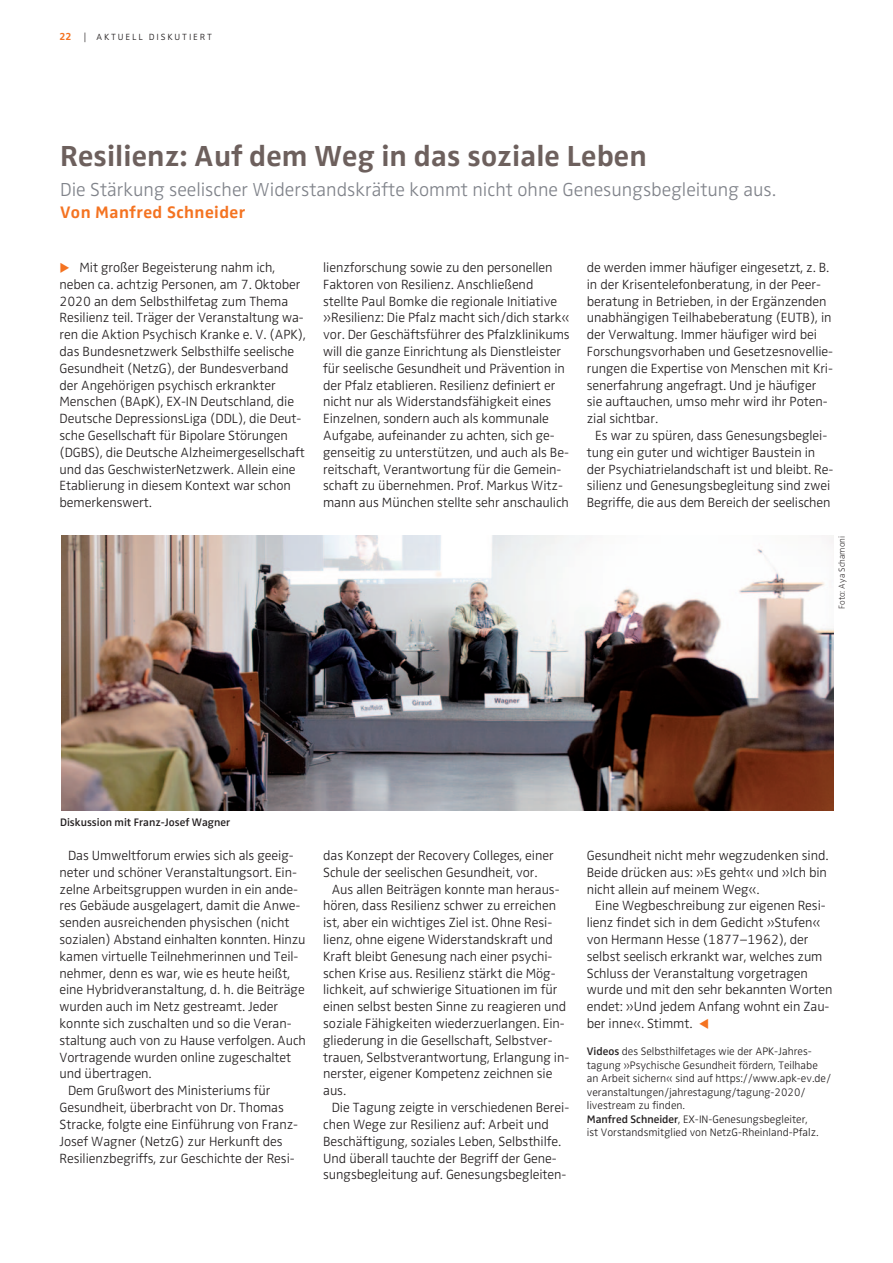
<style>
.page{position:relative;width:893px;height:1263px;background:#fff}
.page>*{position:absolute;margin:0;border:0;box-sizing:border-box;transform-origin:0 0}
.t1{font:30px "Zwo w 6";letter-spacing:.005em;color:#6d605d}
.t2{font:19.5px "Zwo w 2";color:#80838a}
.t3{font:17.25px "Zwo w 6";letter-spacing:.025em;color:#f47321}
.t4{font:13.8px/16.8px "Zwo w 2";letter-spacing:-.005em;color:#231f20}
.t5{font:12px "Zwo w 1 SC";letter-spacing:.1em;color:#231f20}
.t6{font:11.25px/13.5px "Zwo w 2";color:#231f20}
.t7{font:11.25px "Zwo w 5";color:#231f20}
.t8{font:9px "Zwo w 1";color:#231f20}
.s1{font-family:"Zwo w 6";font-size:10.5px;color:#f47321}
.s2{font-family:"Zwo w 2";font-size:10.5px}
.s3{font-family:"Zwo w 6 SC Exp";color:#f47321}
.s4{font-family:"Zwo w 5"}
</style>
<div class="page">
<img style="left:61px;top:535px;width:773px;height:276px">
<p class="t5" style="left:60px;top:29px;width:154px"><span class="s1">22</span> <span class="s2">|</span> aktuell diskutiert</p>
<h1 class="t1" style="left:60px;top:144px;width:588px">Resilienz: Auf dem Weg in das soziale Leben</h1>
<h2 class="t2" style="left:60px;top:182px;width:718px">Die Stärkung seelischer Widerstandskräfte kommt nicht ohne Genesungsbegleitung aus.</h2>
<p class="t3" style="left:60px;top:206px;width:187px">Von Manfred Schneider</p>
<p class="t4" style="left:60px;top:260px;width:248px"><span class="s3">p</span> Mit großer Begeisterung nahm ich, neben ca. achtzig Personen, am 7. Oktober 2020 an dem Selbsthilfetag zum Thema Resilienz teil. Träger der Veranstaltung wa&shy;ren die Aktion Psychisch Kranke e. V. (APK), das Bundesnetzwerk Selbsthilfe seelische Gesundheit (NetzG), der Bundesverband der Angehörigen psychisch erkrankter Menschen (BApK), EX-IN Deutschland, die Deutsche DepressionsLiga (DDL), die Deut&shy;sche Gesellschaft für Bipolare Störungen (DGBS), die Deutsche Alzheimergesellschaft und das GeschwisterNetzwerk. Allein eine Etablierung in diesem Kontext war schon bemerkenswert.</p>
<p class="t4" style="left:323px;top:260px;width:248px">lienzforschung sowie zu den personellen Faktoren von Resilienz. Anschließend stellte Paul Bomke die regionale Initiative »Resilienz: Die Pfalz macht sich/dich stark« vor. Der Geschäftsführer des Pfalzklinikums will die ganze Einrichtung als Dienstleister für seelische Gesundheit und Prävention in der Pfalz etablieren. Resilienz definiert er nicht nur als Widerstandsfähigkeit eines Einzelnen, sondern auch als kommunale Aufgabe, aufeinander zu achten, sich ge&shy;genseitig zu unterstützen, und auch als Be&shy;reitschaft, Verantwortung für die Gemein&shy;schaft zu übernehmen. Prof. Markus Witz&shy;mann aus München stellte sehr anschaulich</p>
<p class="t4" style="left:587px;top:260px;width:248px">de werden immer häufiger eingesetzt, z. B. in der Krisentelefonberatung, in der Peer&shy;beratung in Betrieben, in der Ergänzenden unabhängigen Teilhabeberatung (EUTB), in der Verwaltung. Immer häufiger wird bei Forschungsvorhaben und Gesetzesnovellie&shy;rungen die Expertise von Menschen mit Kri&shy;senerfahrung angefragt. Und je häufiger sie auftauchen, umso mehr wird ihr Poten&shy;zial sichtbar.</p>
<p class="t4" style="left:587px;top:428px;width:248px;text-indent:9px">Es war zu spüren, dass Genesungsbeglei&shy;tung ein guter und wichtiger Baustein in der Psychiatrielandschaft ist und bleibt. Re&shy;silienz und Genesungsbegleitung sind zwei Begriffe, die aus dem Bereich der seelischen</p>
<p class="t8" style="left:839px;top:609px;width:75px;rotate:-90deg">Foto: Aya Schamoni</p>
<p class="t7" style="left:60px;top:818px;width:172px">Diskussion mit Franz-Josef Wagner</p>
<p class="t4" style="left:68px;top:848px;width:227px">Das Umweltforum erwies sich als geeig-</p>
<p class="t4" style="left:60px;top:865px;width:239px">neter und schöner Veranstaltungsort. Ein-</p>
<p class="t4" style="left:60px;top:882px;width:240px">zelne Arbeitsgruppen wurden in ein ande-</p>
<p class="t4" style="left:60px;top:899px;width:242px">res Gebäude ausgelagert, damit die Anwe-</p>
<p class="t4" style="left:60px;top:915px;width:231px">senden ausreichenden physischen (nicht</p>
<p class="t4" style="left:60px;top:932px;width:247px">sozialen) Abstand einhalten konnten. Hinzu</p>
<p class="t4" style="left:60px;top:949px;width:240px">kamen virtuelle Teilnehmerinnen und Teil-</p>
<p class="t4" style="left:60px;top:966px;width:232px">nehmer, denn es war, wie es heute heißt,</p>
<p class="t4" style="left:60px;top:983px;width:247px">eine Hybridveranstaltung, d. h. die Beiträge</p>
<p class="t4" style="left:60px;top:999px;width:220px">wurden auch im Netz gestreamt. Jeder</p>
<p class="t4" style="left:60px;top:1016px;width:234px">konnte sich zuschalten und so die Veran-</p>
<p class="t4" style="left:60px;top:1033px;width:248px">staltung auch von zu Hause verfolgen. Auch</p>
<p class="t4" style="left:60px;top:1050px;width:233px">Vortragende wurden online zugeschaltet</p>
<p class="t4" style="left:60px;top:1067px;width:94px">und übertragen.</p>
<p class="t4" style="left:68px;top:1083px;width:204px">Dem Grußwort des Ministeriums für</p>
<p class="t4" style="left:60px;top:1100px;width:226px">Gesundheit, überbracht von Dr. Thomas</p>
<p class="t4" style="left:60px;top:1117px;width:240px">Stracke, folgte eine Einführung von Franz-</p>
<p class="t4" style="left:60px;top:1134px;width:225px">Josef Wagner (NetzG) zur Herkunft des</p>
<p class="t4" style="left:60px;top:1151px;width:237px">Resilienzbegriffs, zur Geschichte der Resi-</p>
<p class="t4" style="left:323px;top:848px;width:232px">das Konzept der Recovery Colleges, einer<br>Schule der seelischen Gesundheit, vor.</p>
<p class="t4" style="left:323px;top:882px;width:248px;text-indent:9px">Aus allen Beiträgen konnte man heraus&shy;hören, dass Resilienz schwer zu erreichen ist, aber ein wichtiges Ziel ist. Ohne Resi&shy;lienz, ohne eigene Widerstandskraft und Kraft bleibt Genesung nach einer psychi - schen Krise aus. Resilienz stärkt die Mög&shy;lichkeit, auf schwierige Situationen im für einen selbst besten Sinne zu reagieren und soziale Fähigkeiten wiederzuerlangen. Ein&shy;gliederung in die Gesellschaft, Selbstver&shy;trauen, Selbstverantwortung, Erlangung in&shy;nerster, eigener Kompetenz zeichnen sie aus.</p>
<p class="t4" style="left:323px;top:1100px;width:248px;text-indent:9px">Die Tagung zeigte in verschiedenen Berei&shy;chen Wege zur Resilienz auf: Arbeit und Beschäftigung, soziales Leben, Selbsthilfe.<br>Und überall tauchte der Begriff der Gene&shy;sungsbegleitung auf. Genesungsbegleiten -</p>
<p class="t4" style="left:587px;top:848px;width:243px;text-align:justify">Gesundheit nicht mehr wegzudenken sind.<br>Beide drücken aus: »Es geht« und »Ich bin nicht allein auf meinem Weg«.</p>
<p class="t4" style="left:587px;top:899px;width:247px;text-indent:9px">Eine Wegbeschreibung zur eigenen Resi&shy;lienz findet sich in dem Gedicht »Stufen« von Hermann Hesse (1877–1962), der selbst seelisch erkrankt war, welches zum Schluss der Veranstaltung vorgetragen wurde und mit den sehr bekannten Worten endet: »Und jedem Anfang wohnt ein Zau&shy;ber inne«. Stimmt. <span class="s3">o</span></p>
<p class="t6" style="left:587px;top:1045px;width:246px"><span class="s4">Videos</span> des Selbsthilfetages wie der APK-Jahres - tagung »Psychische Gesundheit fördern, Teilhabe an Arbeit sichern« sind auf https://www.apk-ev.de/ veranstaltungen/jahrestagung/tagung-2020/ livestream zu finden.<br><span class="s4">Manfred Schneider</span>, EX-IN-Genesungsbegleiter,<br>ist Vorstandsmitglied von NetzG-Rheinland-Pfalz.</p>
</div>
